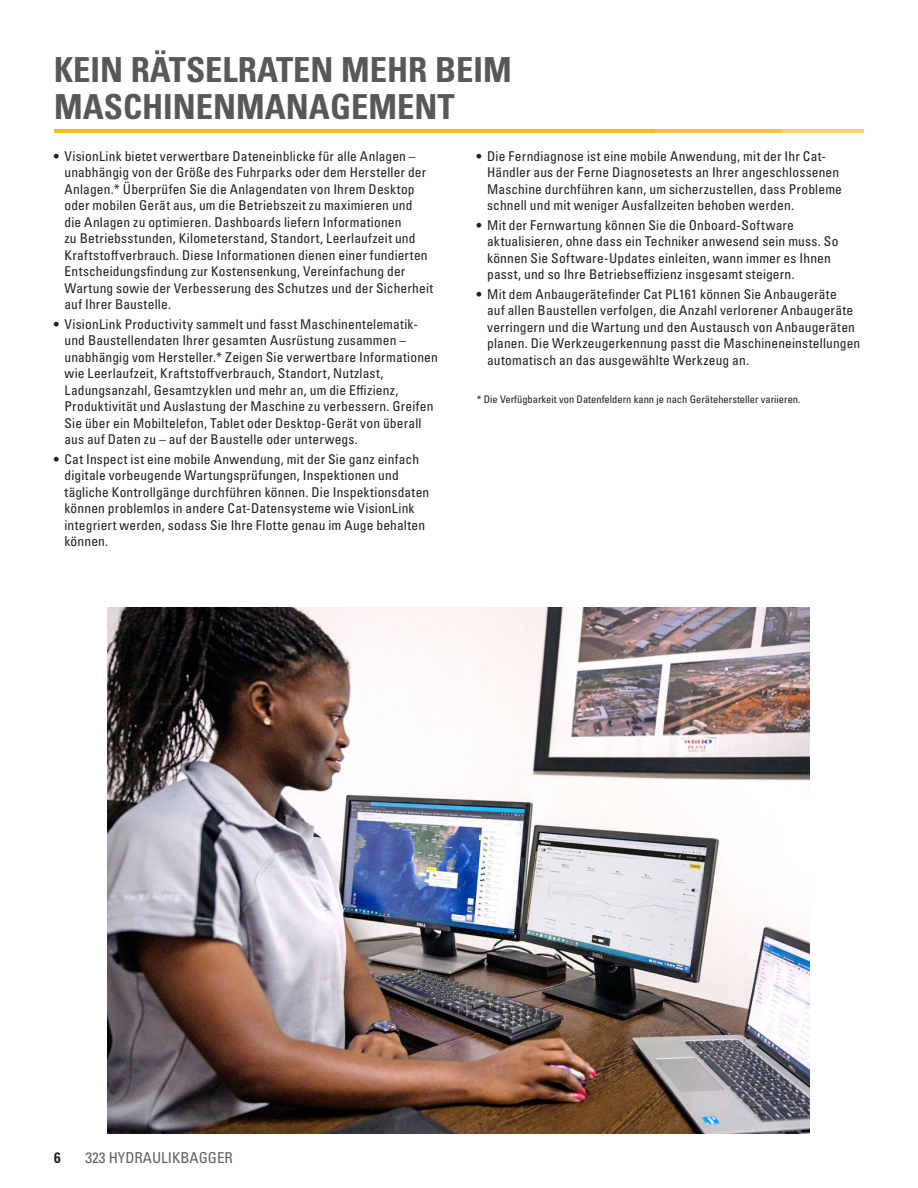
<style>
.page{position:relative;width:918px;height:1188px;background:#fff}
.page>*{position:absolute;margin:0;border:0;box-sizing:border-box;transform-origin:0 0}
.Headline_medium_gray{font:34.5px/37.5px "Univers LTCYR 67 Bold Cond";color:#57585a}
.Running_footer-LH{font:condensed 15px "Univers LTCYR 57";color:#5d6163}
.t1{font:15px "Univers LTCYR 67 Bold Cond";color:#231f20}
.t2{font:condensed 13.5px/16.5px "Univers LTCYR 57";letter-spacing:.01em;color:#231f20}
.t3{font:condensed 10.5px "Univers LTCYR 57";color:#231f20}
</style>
<div class="page">
<hr style="left:54px;top:129px;width:601px;height:4px;background:#fcba13">
<hr style="left:654px;top:129px;width:128px;height:4px;background:#fcc437">
<hr style="left:782px;top:129px;width:81px;height:4px;background:#fdd266">
<img style="left:108px;top:608px;width:702px;height:526px">
<p class="Headline_medium_gray" style="left:54px;top:50px;width:459px">KEIN RÄTSELRATEN MEHR BEIM<br>MASCHINENMANAGEMENT</p>
<p class="t2" style="left:64px;top:147px;width:370px;text-indent:-10px">• VisionLink bietet verwertbare Dateneinblicke für alle Anlagen – unabhängig von der Größe des Fuhrparks oder dem Hersteller der Anlagen.* Überprüfen Sie die Anlagendaten von Ihrem Desktop oder mobilen Gerät aus, um die Betriebszeit zu maximieren und<br>die Anlagen zu optimieren. Dashboards liefern Informationen<br>zu Betriebsstunden, Kilometerstand, Standort, Leerlaufzeit und Kraftstoffverbrauch. Diese Informationen dienen einer fundierten Entscheidungsfindung zur Kostensenkung, Vereinfachung der Wartung sowie der Verbesserung des Schutzes und der Sicherheit auf Ihrer Baustelle.</p>
<p class="t2" style="left:64px;top:315px;width:375px;text-indent:-10px">• VisionLink Productivity sammelt und fasst Maschinentelematik&shy;und Baustellendaten Ihrer gesamten Ausrüstung zusammen – unabhängig vom Hersteller.* Zeigen Sie verwertbare Informationen wie Leerlaufzeit, Kraftstoffverbrauch, Standort, Nutzlast, Ladungsanzahl, Gesamtzyklen und mehr an, um die Effizienz, Produktivität und Auslastung der Maschine zu verbessern. Greifen Sie über ein Mobiltelefon, Tablet oder Desktop-Gerät von überall aus auf Daten zu – auf der Baustelle oder unterwegs.</p>
<p class="t2" style="left:64px;top:450px;width:366px;text-indent:-10px">• Cat Inspect ist eine mobile Anwendung, mit der Sie ganz einfach digitale vorbeugende Wartungsprüfungen, Inspektionen und tägliche Kontrollgänge durchführen können. Die Inspektionsdaten können problemlos in andere Cat-Datensysteme wie VisionLink integriert werden, sodass Sie Ihre Flotte genau im Auge behalten können.</p>
<p class="t2" style="left:487px;top:147px;width:356px;text-indent:-10px">• Die Ferndiagnose ist eine mobile Anwendung, mit der Ihr Cat-Händler aus der Ferne Diagnosetests an Ihrer angeschlossenen Maschine durchführen kann, um sicherzustellen, dass Probleme schnell und mit weniger Ausfallzeiten behoben werden.</p>
<p class="t2" style="left:487px;top:216px;width:353px;text-indent:-10px">• Mit der Fernwartung können Sie die Onboard-Software aktualisieren, ohne dass ein Techniker anwesend sein muss. So können Sie Software-Updates einleiten, wann immer es Ihnen passt, und so Ihre Betriebseffizienz insgesamt steigern.</p>
<p class="t2" style="left:487px;top:285px;width:375px;text-indent:-10px">• Mit dem Anbaugerätefinder Cat PL161 können Sie Anbaugeräte<br>auf allen Baustellen verfolgen, die Anzahl verlorener Anbaugeräte verringern und die Wartung und den Austausch von Anbaugeräten planen. Die Werkzeugerkennung passt die Maschineneinstellungen automatisch an das ausgewählte Werkzeug an.</p>
<p class="t3" style="left:477px;top:393px;width:325px">* Die Verfügbarkeit von Datenfeldern kann je nach Gerätehersteller variieren.</p>
<p class="t1" style="left:54px;top:1148px;width:8px">6</p>
<p class="Running_footer-LH" style="left:86px;top:1148px;width:149px">323 HYDRAULIKBAGGER</p>
</div>
